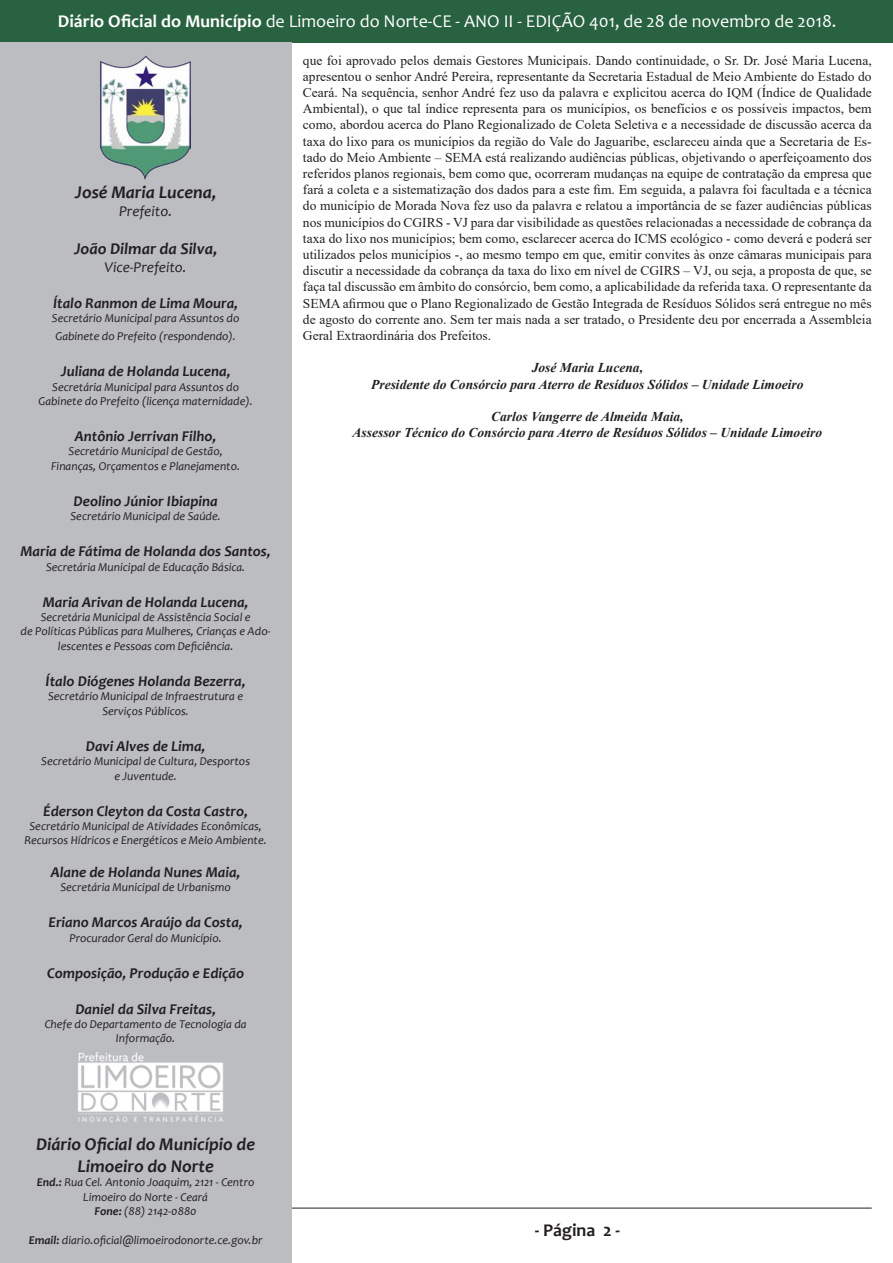
<style>
.page{position:relative;width:893px;height:1263px;background:#fff}
.page>*{position:absolute;margin:0;border:0;box-sizing:border-box;transform-origin:0 0}
.t1{font:18px "Candara";color:#fff}
.t2{font:italic 700 18px/21.6px "Candara";color:#231f20;text-align:center}
.t3{font:700 18px "Candara";color:#231f20}
.t4{font:italic 700 16.5px "Candara";color:#231f20}
.t5{font:italic 700 15px "Candara";color:#231f20}
.t6{font:italic 15px "Candara";color:#231f20}
.t7{font:13.5px/16.2px "Times New Roman";color:#231f20;text-align:justify}
.t8{font:italic 700 13.5px "Times New Roman";color:#231f20}
.t9{font:italic 12px/14.4px "Candara";color:#231f20;text-align:center}
.s1{font-weight:700}
</style>
<div class="page">
<div style="left:1px;top:0;width:892px;height:42px;background:#286240"></div>
<hr style="left:21px;top:1208px;width:851px;height:1px;background:#231f20">
<div style="left:0;top:42px;width:291px;height:1221px;background:#bcbdc0"></div>
<img style="left:101px;top:55px;width:90px;height:125px">
<img style="left:78px;top:1052px;width:145px;height:70px">
<h1 class="t1" style="left:58px;top:10px;width:780px"><span class="s1">Diário Oficial do Município</span> de Limoeiro do Norte-CE - ANO II - EDIÇÃO 401, de 28 de novembro de 2018.</h1>
<p class="t2" style="left:75px;top:181px;width:143px">José Maria Lucena,</p>
<p class="t6" style="left:119px;top:202px;width:55px">Prefeito.</p>
<p class="t4" style="left:74px;top:238px;width:145px">João Dilmar da Silva,</p>
<p class="t6" style="left:105px;top:258px;width:84px">Vice-Prefeito.</p>
<p class="t5" style="left:53px;top:294px;width:186px">Ítalo Ranmon de Lima Moura,</p>
<p class="t9" style="left:52px;top:311px;width:189px">Secretário Municipal para Assuntos do</p>
<p class="t9" style="left:56px;top:329px;width:182px">Gabinete do Prefeito (respondendo).</p>
<p class="t5" style="left:61px;top:362px;width:171px">Juliana de Holanda Lucena,</p>
<p class="t9" style="left:52px;top:379px;width:188px">Secretária Municipal para Assuntos do</p>
<p class="t9" style="left:39px;top:394px;width:216px">Gabinete do Prefeito (licença maternidade).</p>
<p class="t5" style="left:75px;top:427px;width:143px">Antônio Jerrivan Filho,</p>
<p class="t9" style="left:51px;top:444px;width:190px">Secretário Municipal de Gestão,<br>Finanças, Orçamentos e Planejamento.</p>
<p class="t5" style="left:74px;top:492px;width:146px">Deolino Júnior Ibiapina</p>
<p class="t9" style="left:70px;top:509px;width:152px">Secretário Municipal de Saúde.</p>
<p class="t5" style="left:20px;top:542px;width:252px">Maria de Fátima de Holanda dos Santos,</p>
<p class="t9" style="left:46px;top:559px;width:201px">Secretária Municipal de Educação Básica.</p>
<p class="t5" style="left:43px;top:592px;width:207px">Maria Arivan de Holanda Lucena,</p>
<p class="t9" style="left:41px;top:610px;width:211px">Secretária Municipal de Assistência Social e</p>
<p class="t9" style="left:21px;top:624px;width:252px">de Políticas Públicas para Mulheres, Crianças e Ado&shy;lescentes e Pessoas com Deficiência.</p>
<p class="t5" style="left:46px;top:672px;width:201px">Ítalo Diógenes Holanda Bezerra,</p>
<p class="t9" style="left:48px;top:689px;width:197px">Secretário Municipal de Infraestrutura e</p>
<p class="t9" style="left:102px;top:703px;width:88px">Serviços Públicos.</p>
<p class="t5" style="left:86px;top:736px;width:121px">Davi Alves de Lima,</p>
<p class="t9" style="left:41px;top:754px;width:210px">Secretário Municipal de Cultura, Desportos</p>
<p class="t9" style="left:114px;top:768px;width:64px">e Juventude.</p>
<p class="t5" style="left:43px;top:801px;width:206px">Éderson Cleyton da Costa Castro,</p>
<p class="t9" style="left:29px;top:819px;width:234px">Secretário Municipal de Atividades Econômicas,</p>
<p class="t9" style="left:25px;top:833px;width:244px">Recursos Hídricos e Energéticos e Meio Ambiente.</p>
<p class="t5" style="left:51px;top:862px;width:191px">Alane de Holanda Nunes Maia,</p>
<p class="t9" style="left:60px;top:880px;width:172px">Secretária Municipal de Urbanismo</p>
<p class="t5" style="left:49px;top:913px;width:196px">Eriano Marcos Araújo da Costa,</p>
<p class="t9" style="left:70px;top:930px;width:154px">Procurador Geral do Município.</p>
<p class="t5" style="left:47px;top:963px;width:199px">Composição, Produção e Edição</p>
<p class="t5" style="left:75px;top:999px;width:142px">Daniel da Silva Freitas,</p>
<p class="t9" style="left:45px;top:1017px;width:203px">Chefe do Departamento de Tecnologia da<br>Informação.</p>
<p class="t7" style="left:303px;top:52px;width:570px">que foi aprovado pelos demais Gestores Municipais. Dando continuidade, o Sr. Dr. José Maria Lucena, apresentou o senhor André Pereira, representante da Secretaria Estadual de Meio Ambiente do Estado do Ceará. Na sequência, senhor André fez uso da palavra e explicitou acerca do IQM (Índice de Qualidade Ambiental), o que tal índice representa para os municípios, os benefícios e os possíveis impactos, bem como, abordou acerca do Plano Regionalizado de Coleta Seletiva e a necessidade de discussão acerca da taxa do lixo para os municípios da região do Vale do Jaguaribe, esclareceu ainda que a Secretaria de Es&shy;tado do Meio Ambiente – SEMA está realizando audiências públicas, objetivando o aperfeiçoamento dos referidos planos regionais, bem como que, ocorreram mudanças na equipe de contratação da empresa que fará a coleta e a sistematização dos dados para a este fim. Em seguida, a palavra foi facultada e a técnica do município de Morada Nova fez uso da palavra e relatou a importância de se fazer audiências públicas nos municípios do CGIRS - VJ para dar visibilidade as questões relacionadas a necessidade de cobrança da taxa do lixo nos municípios; bem como, esclarecer acerca do ICMS ecológico - como deverá e poderá ser utilizados pelos municípios -, ao mesmo tempo em que, emitir convites às onze câmaras municipais para discutir a necessidade da cobrança da taxa do lixo em nível de CGIRS – VJ, ou seja, a proposta de que, se faça tal discussão em âmbito do consórcio, bem como, a aplicabilidade da referida taxa. O representante da SEMA afirmou que o Plano Regionalizado de Gestão Integrada de Resíduos Sólidos será entregue no mês de agosto do corrente ano. Sem ter mais nada a ser tratado, o Presidente deu por encerrada a Assembleia Geral Extraordinária dos Prefeitos.</p>
<p class="t8" style="left:532px;top:359px;width:113px">José Maria Lucena,</p>
<p class="t8" style="left:371px;top:375px;width:434px">Presidente do Consórcio para Aterro de Resíduos Sólidos – Unidade Limoeiro</p>
<p class="t8" style="left:491px;top:407px;width:194px">Carlos Vangerre de Almeida Maia,</p>
<p class="t8" style="left:353px;top:423px;width:471px">Assessor Técnico do Consórcio para Aterro de Resíduos Sólidos – Unidade Limoeiro</p>
<p class="t2" style="left:36px;top:1133px;width:220px">Diário Oficial do Município de<br>Limoeiro do Norte</p>
<p class="t9" style="left:37px;top:1175px;width:219px"><span class="s1">End.:</span> Rua Cel. Antonio Joaquim, 2121 - Centro</p>
<p class="t9" style="left:83px;top:1189px;width:126px">Limoeiro do Norte - Ceará</p>
<p class="t9" style="left:95px;top:1204px;width:104px"><span class="s1">Fone:</span> (88) 2142-0880</p>
<p class="t9" style="left:29px;top:1233px;width:235px"><span class="s1">Email:</span> diario.oficial@limoeirodonorte.ce.gov.br</p>
<p class="t3" style="left:535px;top:1219px;width:87px">- Página 2 -</p>
</div>
